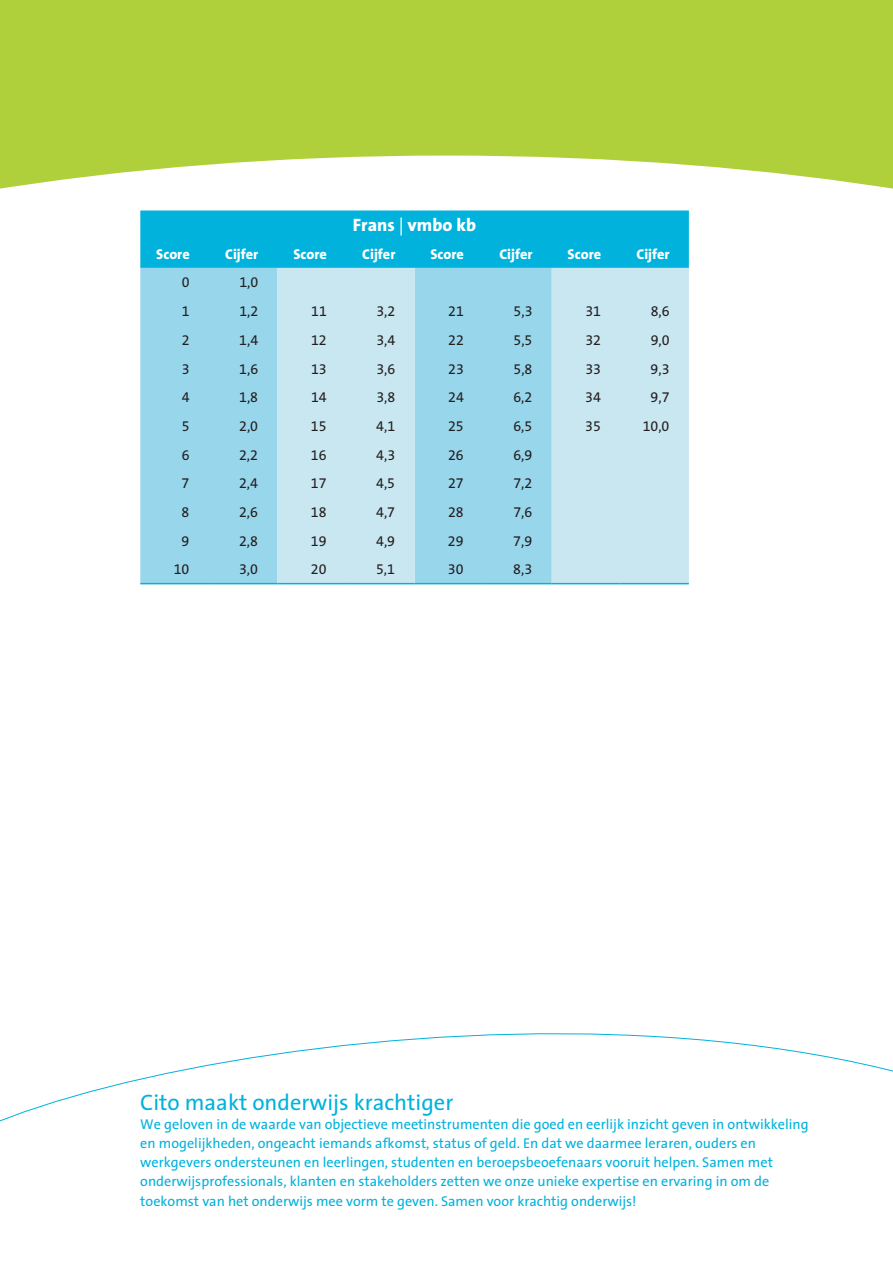
<style>
.page{position:relative;width:893px;height:1263px;background:#fff}
.page>*{position:absolute;margin:0;border:0;box-sizing:border-box;transform-origin:0 0}
.t1{font:22.5px "Cito The Sans";color:#00b2dc}
.t2{font:800 18px "Cito The Sans";color:#fff}
.t3{font:14.25px/19.2px "Cito The Sans";color:#00b2dc}
.t4{font:14.25px "Cito The Sans";color:#231f20}
.t5{font:800 14.25px "Cito The Sans";color:#fff}
.s1{font-weight:400}
</style>
<div class="page">
<svg style="left:0;top:0;width:893px;height:189px;background:#b9d552"></svg>
<svg style="left:0;top:1033px;width:893px;height:89px"></svg>
<div style="left:140px;top:210px;width:549px;height:58px;background:#00b2dc"></div>
<div style="left:140px;top:268px;width:137px;height:315px;background:#98d6eb"></div>
<svg style="left:277px;top:268px;width:412px;height:315px;background:#b8e1ef"></svg>
<hr style="left:140px;top:583px;width:69px;height:1px;background:#00b2dc">
<hr style="left:209px;top:583px;width:68px;height:1px;background:#00b2dc">
<hr style="left:277px;top:583px;width:69px;height:1px;background:#00b2dc">
<hr style="left:346px;top:583px;width:69px;height:1px;background:#00b2dc">
<hr style="left:415px;top:583px;width:68px;height:1px;background:#00b2dc">
<hr style="left:483px;top:583px;width:69px;height:1px;background:#00b2dc">
<hr style="left:552px;top:583px;width:68px;height:1px;background:#00b2dc">
<hr style="left:620px;top:583px;width:69px;height:1px;background:#00b2dc">
<p class="t2" style="left:353px;top:210px;width:125px">Frans <span class="s1">|</span> vmbo kb</p>
<p class="t5" style="left:156px;top:242px;width:35px">Score</p>
<p class="t5" style="left:225px;top:242px;width:35px">Cijfer</p>
<p class="t5" style="left:293px;top:242px;width:35px">Score</p>
<p class="t5" style="left:362px;top:242px;width:35px">Cijfer</p>
<p class="t5" style="left:430px;top:242px;width:35px">Score</p>
<p class="t5" style="left:499px;top:242px;width:35px">Cijfer</p>
<p class="t5" style="left:568px;top:242px;width:35px">Score</p>
<p class="t5" style="left:636px;top:242px;width:35px">Cijfer</p>
<p class="t4" style="left:182px;top:271px;width:9px">0</p>
<p class="t4" style="left:239px;top:271px;width:20px">1,0</p>
<p class="t4" style="left:182px;top:299px;width:9px">1</p>
<p class="t4" style="left:239px;top:299px;width:20px">1,2</p>
<p class="t4" style="left:311px;top:299px;width:17px">11</p>
<p class="t4" style="left:376px;top:299px;width:20px">3,2</p>
<p class="t4" style="left:448px;top:299px;width:17px">21</p>
<p class="t4" style="left:514px;top:299px;width:20px">5,3</p>
<p class="t4" style="left:585px;top:299px;width:17px">31</p>
<p class="t4" style="left:651px;top:299px;width:20px">8,6</p>
<p class="t4" style="left:182px;top:328px;width:9px">2</p>
<p class="t4" style="left:239px;top:328px;width:20px">1,4</p>
<p class="t4" style="left:311px;top:328px;width:17px">12</p>
<p class="t4" style="left:376px;top:328px;width:20px">3,4</p>
<p class="t4" style="left:448px;top:328px;width:17px">22</p>
<p class="t4" style="left:514px;top:328px;width:20px">5,5</p>
<p class="t4" style="left:585px;top:328px;width:17px">32</p>
<p class="t4" style="left:651px;top:328px;width:20px">9,0</p>
<p class="t4" style="left:182px;top:357px;width:9px">3</p>
<p class="t4" style="left:239px;top:357px;width:20px">1,6</p>
<p class="t4" style="left:311px;top:357px;width:17px">13</p>
<p class="t4" style="left:376px;top:357px;width:20px">3,6</p>
<p class="t4" style="left:448px;top:357px;width:17px">23</p>
<p class="t4" style="left:513px;top:357px;width:20px">5,8</p>
<p class="t4" style="left:585px;top:357px;width:17px">33</p>
<p class="t4" style="left:651px;top:357px;width:20px">9,3</p>
<p class="t4" style="left:182px;top:386px;width:9px">4</p>
<p class="t4" style="left:239px;top:386px;width:20px">1,8</p>
<p class="t4" style="left:311px;top:386px;width:17px">14</p>
<p class="t4" style="left:376px;top:386px;width:20px">3,8</p>
<p class="t4" style="left:448px;top:386px;width:17px">24</p>
<p class="t4" style="left:513px;top:386px;width:20px">6,2</p>
<p class="t4" style="left:585px;top:386px;width:17px">34</p>
<p class="t4" style="left:651px;top:386px;width:20px">9,7</p>
<p class="t4" style="left:182px;top:414px;width:9px">5</p>
<p class="t4" style="left:239px;top:414px;width:20px">2,0</p>
<p class="t4" style="left:311px;top:414px;width:17px">15</p>
<p class="t4" style="left:376px;top:414px;width:20px">4,1</p>
<p class="t4" style="left:448px;top:414px;width:17px">25</p>
<p class="t4" style="left:513px;top:414px;width:20px">6,5</p>
<p class="t4" style="left:585px;top:414px;width:17px">35</p>
<p class="t4" style="left:643px;top:414px;width:28px">10,0</p>
<p class="t4" style="left:182px;top:443px;width:9px">6</p>
<p class="t4" style="left:239px;top:443px;width:20px">2,2</p>
<p class="t4" style="left:311px;top:443px;width:17px">16</p>
<p class="t4" style="left:376px;top:443px;width:20px">4,3</p>
<p class="t4" style="left:448px;top:443px;width:17px">26</p>
<p class="t4" style="left:513px;top:443px;width:20px">6,9</p>
<p class="t4" style="left:182px;top:472px;width:9px">7</p>
<p class="t4" style="left:239px;top:472px;width:20px">2,4</p>
<p class="t4" style="left:311px;top:472px;width:17px">17</p>
<p class="t4" style="left:376px;top:472px;width:20px">4,5</p>
<p class="t4" style="left:448px;top:472px;width:17px">27</p>
<p class="t4" style="left:513px;top:472px;width:20px">7,2</p>
<p class="t4" style="left:182px;top:500px;width:9px">8</p>
<p class="t4" style="left:239px;top:500px;width:20px">2,6</p>
<p class="t4" style="left:311px;top:500px;width:17px">18</p>
<p class="t4" style="left:376px;top:500px;width:20px">4,7</p>
<p class="t4" style="left:448px;top:500px;width:17px">28</p>
<p class="t4" style="left:513px;top:500px;width:20px">7,6</p>
<p class="t4" style="left:182px;top:529px;width:9px">9</p>
<p class="t4" style="left:239px;top:529px;width:20px">2,8</p>
<p class="t4" style="left:311px;top:529px;width:17px">19</p>
<p class="t4" style="left:376px;top:529px;width:20px">4,9</p>
<p class="t4" style="left:448px;top:529px;width:17px">29</p>
<p class="t4" style="left:513px;top:529px;width:20px">7,9</p>
<p class="t4" style="left:174px;top:557px;width:17px">10</p>
<p class="t4" style="left:239px;top:557px;width:20px">3,0</p>
<p class="t4" style="left:311px;top:557px;width:17px">20</p>
<p class="t4" style="left:376px;top:557px;width:20px">5,1</p>
<p class="t4" style="left:448px;top:557px;width:17px">30</p>
<p class="t4" style="left:513px;top:557px;width:20px">8,3</p>
<h1 class="t1" style="left:140px;top:1083px;width:314px">Cito maakt onderwijs krachtiger</h1>
<p class="t3" style="left:140px;top:1114px;width:670px">We geloven in de waarde van objectieve meetinstrumenten die goed en eerlijk inzicht geven in ontwikkeling en mogelijkheden, ongeacht iemands afkomst, status of geld. En dat we daarmee leraren, ouders en werkgevers ondersteunen en leerlingen, studenten en beroepsbeoefenaars vooruit helpen. Samen met onderwijsprofessionals, klanten en stakeholders zetten we onze unieke expertise en ervaring in om de toekomst van het onderwijs mee vorm te geven. Samen voor krachtig onderwijs!</p>
</div>
